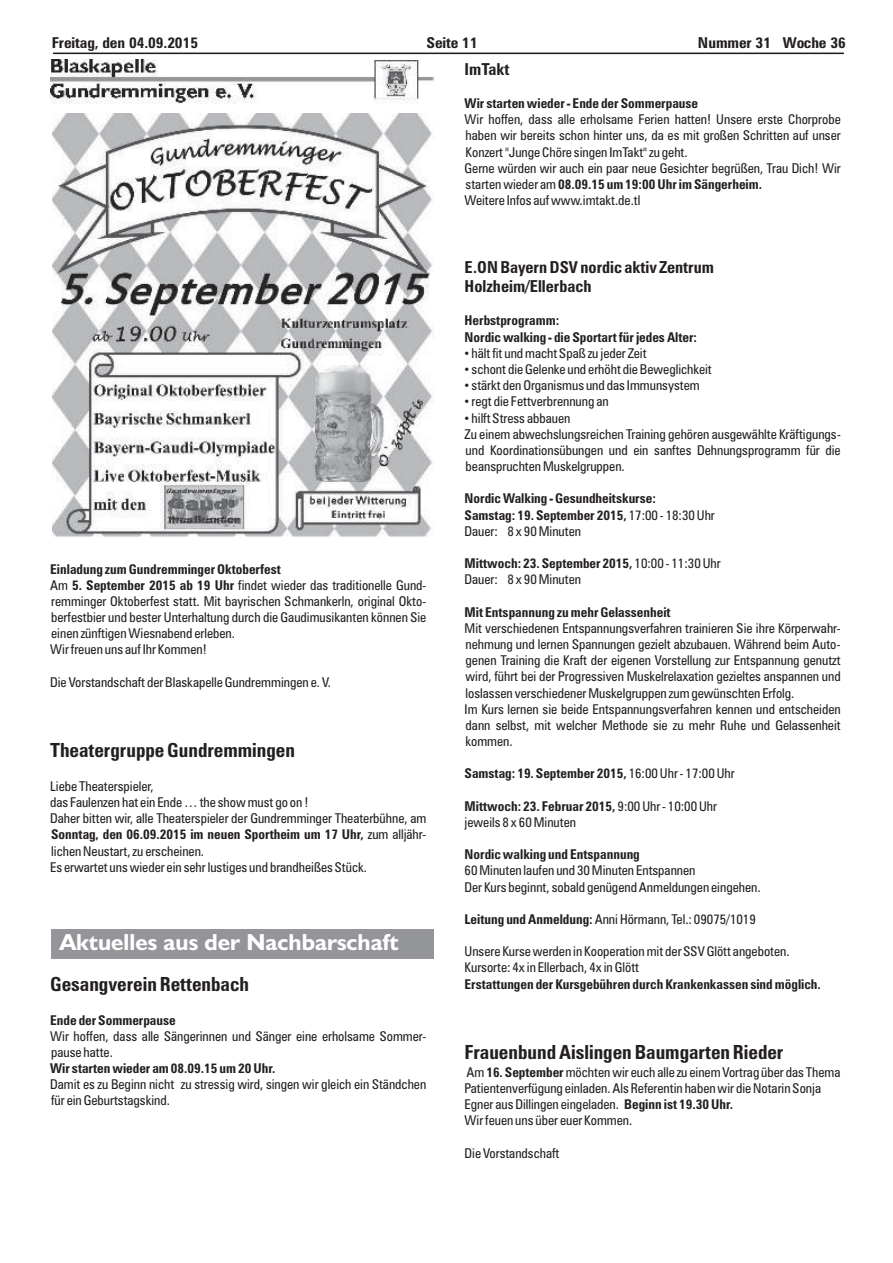
<style>
.page{position:relative;width:893px;height:1263px;background:#fff}
.page>*{position:absolute;margin:0;border:0;box-sizing:border-box;transform-origin:0 0}
.t1{font:700 24px "Humanist 521 BT";color:#fff}
.t2{font:700 23.25px "Humanist 521 BT";color:#fff}
.t3{font:700 condensed 19.5px "Zurich BT";color:#231f20}
.t4{font:700 condensed 16.5px/19.8px "Zurich BT";color:#231f20}
.t5{font:700 condensed 15px "Zurich BT";letter-spacing:-.005em;color:#231f20;scale:1.04 1}
.t6{font:condensed 13.5px/16.2px "Zurich BT";color:#231f20}
.t7{font:700 condensed 13.5px/16.2px "Zurich BT";color:#231f20}
.s1{font-weight:700}
.s2{font-family:"Arial";font-stretch:normal}
.s3{font-weight:400}
</style>
<div class="page">
<hr style="left:53px;top:53px;width:791px;height:1px;background:#231f20">
<div style="left:51px;top:929px;width:382px;height:29px;background:#939598"></div>
<img style="left:51px;top:60px;width:382px;height:44px">
<img style="left:53px;top:113px;width:381px;height:424px">
<p class="t5" style="left:52px;top:37px;width:142px">Freitag, den 04.09.2015</p>
<p class="t5" style="left:426px;top:37px;width:51px">Seite 11</p>
<p class="t5" style="left:698px;top:37px;width:144px">Nummer 31 Woche 36</p>
<p class="t4" style="left:465px;top:61px;width:46px">ImTakt</p>
<p class="t7" style="left:465px;top:96px;width:235px">Wir starten wieder - Ende der Sommerpause</p>
<p class="t6" style="left:465px;top:113px;width:378px">Wir hoffen, dass alle erholsame Ferien hatten! Unsere erste Chorprobe haben wir bereits schon hinter uns, da es mit großen Schritten auf unser Konzert "Junge Chöre singen ImTakt" zu geht.<br>Gerne würden wir auch ein paar neue Gesichter begrüßen, Trau Dich! Wir starten wieder am <span class="s1">08.09.15 um 19:00 Uhr im Sängerheim.<br></span>Weitere Infos auf www.imtakt.de.tl</p>
<p class="t4" style="left:465px;top:258px;width:251px">E.ON Bayern DSV nordic aktiv Zentrum<br>Holzheim/Ellerbach</p>
<p class="t7" style="left:465px;top:314px;width:234px">Herbstprogramm:<br>Nordic walking - die Sportart für jedes Alter:</p>
<p class="t6" style="left:465px;top:346px;width:183px"><span class="s2">•</span> hält fit und macht Spaß zu jeder Zeit</p>
<p class="t6" style="left:465px;top:362px;width:249px"><span class="s2">•</span> schont die Gelenke und erhöht die Beweglichkeit</p>
<p class="t6" style="left:465px;top:379px;width:237px"><span class="s2">•</span> stärkt den Organismus und das Immunsystem</p>
<p class="t6" style="left:465px;top:395px;width:146px"><span class="s2">•</span> regt die Fettverbrennung an</p>
<p class="t6" style="left:465px;top:411px;width:378px"><span class="s2">•</span> hilft Stress abbauen<br>Zu einem abwechslungsreichen Training gehören ausgewählte Kräftigungs&shy;und Koordinationsübungen und ein sanftes Dehnungsprogramm für die beanspruchten Muskelgruppen.</p>
<p class="t7" style="left:465px;top:492px;width:252px">Nordic Walking - Gesundheitskurse:<br>Samstag: 19. September 2015, <span class="s3">17:00 - 18:30 Uhr<br>Dauer: 8 x 90 Minuten</span></p>
<p class="t7" style="left:465px;top:556px;width:258px">Mittwoch: 23. September 2015, <span class="s3">10:00 - 11:30 Uhr</span></p>
<p class="t7" style="left:50px;top:562px;width:232px">Einladung zum Gundremminger Oktoberfest</p>
<p class="t6" style="left:465px;top:573px;width:118px">Dauer: 8 x 90 Minuten</p>
<p class="t6" style="left:50px;top:578px;width:378px">Am <span class="s1">5. September 2015 ab 19 Uhr</span> findet wieder das traditionelle Gund&shy;remminger Oktoberfest statt. Mit bayrischen Schmankerln, original Okto-</p>
<p class="t7" style="left:465px;top:605px;width:208px">Mit Entspannung zu mehr Gelassenheit</p>
<p class="t6" style="left:51px;top:610px;width:377px">berfestbier und bester Unterhaltung durch die Gaudimusikanten können Sie</p>
<p class="t6" style="left:465px;top:621px;width:378px">Mit verschiedenen Entspannungsverfahren trainieren Sie ihre Körperwahr-</p>
<p class="t6" style="left:50px;top:627px;width:186px">einen zünftigen Wiesnabend erleben.<br>Wir freuen uns auf Ihr Kommen!</p>
<p class="t6" style="left:466px;top:637px;width:377px;text-align:justify">nehmung und lernen Spannungen gezielt abzubauen. Während beim Auto&shy;genen Training die Kraft der eigenen Vorstellung zur Entspannung genutzt wird, führt bei der Progressiven Muskelrelaxation gezieltes anspannen und</p>
<p class="t6" style="left:50px;top:675px;width:282px">Die Vorstandschaft der Blaskapelle Gundremmingen e. V.</p>
<p class="t6" style="left:465px;top:686px;width:378px">loslassen verschiedener Muskelgruppen zum gewünschten Erfolg.<br>Im Kurs lernen sie beide Entspannungsverfahren kennen und entscheiden dann selbst, mit welcher Methode sie zu mehr Ruhe und Gelassenheit kommen.</p>
<h3 class="t3" style="left:50px;top:743px;width:246px">Theatergruppe Gundremmingen</h3>
<p class="t7" style="left:465px;top:767px;width:272px">Samstag: 19. September 2015, <span class="s3">16:00 Uhr - 17:00 Uhr</span></p>
<p class="t6" style="left:50px;top:779px;width:260px">Liebe Theaterspieler,<br>das Faulenzen hat ein Ende … the show must go on !</p>
<p class="t7" style="left:465px;top:799px;width:254px">Mittwoch: 23. Februar 2015, <span class="s3">9:00 Uhr - 10:00 Uhr</span></p>
<p class="t6" style="left:50px;top:812px;width:378px">Daher bitten wir, alle Theaterspieler der Gundremminger Theaterbühne, am</p>
<p class="t6" style="left:465px;top:815px;width:113px">jeweils 8 x 60 Minuten</p>
<p class="t7" style="left:51px;top:828px;width:377px">Sonntag, den 06.09.2015 im neuen Sportheim um 17 Uhr, <span class="s3">zum alljähr&shy;lichen Neustart, zu erscheinen.</span></p>
<p class="t7" style="left:465px;top:848px;width:177px">Nordic walking und Entspannung</p>
<p class="t6" style="left:50px;top:860px;width:318px">Es erwartet uns wieder ein sehr lustiges und brandheißes Stück.</p>
<p class="t6" style="left:465px;top:864px;width:298px">60 Minuten laufen und 30 Minuten Entspannen<br>Der Kurs beginnt, sobald genügend Anmeldungen eingehen.</p>
<p class="t6" style="left:465px;top:912px;width:293px"><span class="s1">Leitung und Anmeldung:</span> Anni Hörmann, Tel.: 09075/1019</p>
<p class="t6" style="left:465px;top:945px;width:327px">Unsere Kurse werden in Kooperation mit der SSV Glött angeboten.<br>Kursorte: 4x in Ellerbach, 4x in Glött</p>
<h3 class="t3" style="left:50px;top:977px;width:200px">Gesangverein Rettenbach</h3>
<p class="t7" style="left:465px;top:977px;width:358px">Erstattungen der Kursgebühren durch Krankenkassen sind möglich.</p>
<p class="t7" style="left:50px;top:1013px;width:127px">Ende der Sommerpause</p>
<p class="t6" style="left:50px;top:1029px;width:378px">Wir hoffen, dass alle Sängerinnen und Sänger eine erholsame Sommer&shy;pause hatte.</p>
<h1 class="t1" style="left:59px;top:934px;width:209px">Vereinsnachrichten</h1>
<h2 class="t2" style="left:59px;top:934px;width:341px">Aktuelles aus der Nachbarschaft</h2>
<h3 class="t3" style="left:464px;top:1045px;width:320px">Frauenbund Aislingen Baumgarten Rieder</h3>
<p class="t7" style="left:50px;top:1061px;width:227px">Wir starten wieder am 08.09.15 um 20 Uhr.</p>
<p class="t6" style="left:466px;top:1065px;width:375px">Am <span class="s1">16. September</span> möchten wir euch alle zu einem Vortrag über das Thema</p>
<p class="t6" style="left:50px;top:1078px;width:378px">Damit es zu Beginn nicht zu stressig wird, singen wir gleich ein Ständchen</p>
<p class="t6" style="left:464px;top:1081px;width:358px">Patientenverfügung einladen. Als Referentin haben wir die Notarin Sonja</p>
<p class="t6" style="left:51px;top:1094px;width:120px">für ein Geburtstagskind.</p>
<p class="t6" style="left:464px;top:1097px;width:270px">Egner aus Dillingen eingeladen. <span class="s1">Beginn ist 19.30 Uhr.<br></span>Wir feuen uns über euer Kommen.</p>
<p class="t6" style="left:464px;top:1146px;width:96px">Die Vorstandschaft</p>
</div>
